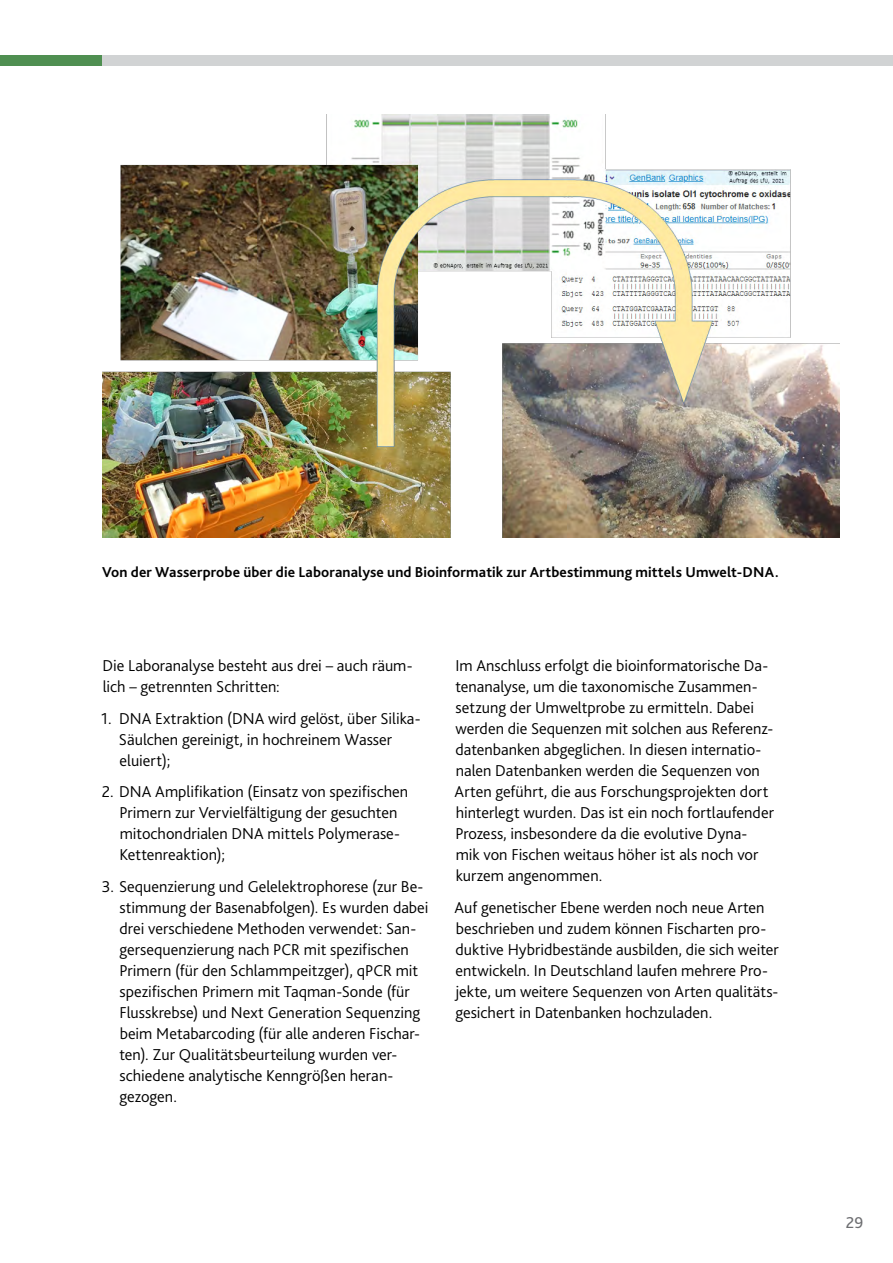
<style>
.page{position:relative;width:893px;height:1263px;background:#fff}
.page>*{position:absolute;margin:0;border:0;box-sizing:border-box;transform-origin:0 0}
.Fließtext{font:300 16.5px/21px "Bliss 2";color:#000}
.Aufzählung{font:300 16.5px/21px "Bliss 2";color:#000}
.t1{font:16.5px "Bliss 2";color:#6d6e71}
.Bildlegende{font:700 15px "Bliss 2";letter-spacing:.01em;color:#000}
</style>
<div class="page">
<div style="left:0;top:55px;width:102px;height:11px;background:#4f8f51"></div>
<div style="left:102px;top:55px;width:791px;height:11px;background:#d1d3d4"></div>
<img style="left:102px;top:115px;width:738px;height:423px">
<p class="Bildlegende" style="left:102px;top:563px;width:678px">Von der Wasserprobe über die Laboranalyse und Bioinformatik zur Artbestimmung mittels Umwelt-DNA.</p>
<p class="Fließtext" style="left:102px;top:655px;width:312px">Die Laboranalyse besteht aus drei – auch räum&shy;lich – getrennten Schritten:</p>
<p class="Aufzählung" style="left:119px;top:707px;width:303px;text-indent:-18px">1. DNA Extraktion (DNA wird gelöst, über Silika-<br>Säulchen gereinigt, in hochreinem Wasser eluiert);</p>
<p class="Aufzählung" style="left:119px;top:781px;width:290px;text-indent:-18px">2. DNA Amplifikation (Einsatz von spezifischen Primern zur Vervielfältigung der gesuchten mitochondrialen DNA mittels Polymerase-Kettenreaktion);</p>
<p class="Aufzählung" style="left:119px;top:875px;width:311px;text-indent:-17px">3. Sequenzierung und Gelelektrophorese (zur Be&shy;stimmung der Basenabfolgen). Es wurden dabei drei verschiedene Methoden verwendet: San&shy;gersequenzierung nach PCR mit spezifischen Primern (für den Schlammpeitzger), qPCR mit spezifischen Primern mit Taqman-Sonde (für Flusskrebse) und Next Generation Sequenzing beim Metabarcoding (für alle anderen Fischar&shy;ten). Zur Qualitätsbeurteilung wurden ver&shy;schiedene analytische Kenngrößen heran-- gezogen.</p>
<p class="Fließtext" style="left:455px;top:655px;width:321px">Im Anschluss erfolgt die bioinformatorische Da&shy;tenanalyse, um die taxonomische Zusammen&shy;setzung der Umweltprobe zu ermitteln. Dabei werden die Sequenzen mit solchen aus Referenz&shy;datenbanken abgeglichen. In diesen internatio&shy;nalen Datenbanken werden die Sequenzen von Arten geführt, die aus Forschungsprojekten dort hinterlegt wurden. Das ist ein noch fortlaufender Prozess, insbesondere da die evolutive Dyna&shy;mik von Fischen weitaus höher ist als noch vor kurzem angenommen.</p>
<p class="Fließtext" style="left:455px;top:896px;width:326px">Auf genetischer Ebene werden noch neue Arten beschrieben und zudem können Fischarten pro&shy;duktive Hybridbestände ausbilden, die sich weiter entwickeln. In Deutschland laufen mehrere Pro&shy;jekte, um weitere Sequenzen von Arten qualitäts&shy;gesichert in Datenbanken hochzuladen.</p>
<p class="t1" style="left:846px;top:1212px;width:19px">29</p>
</div>
